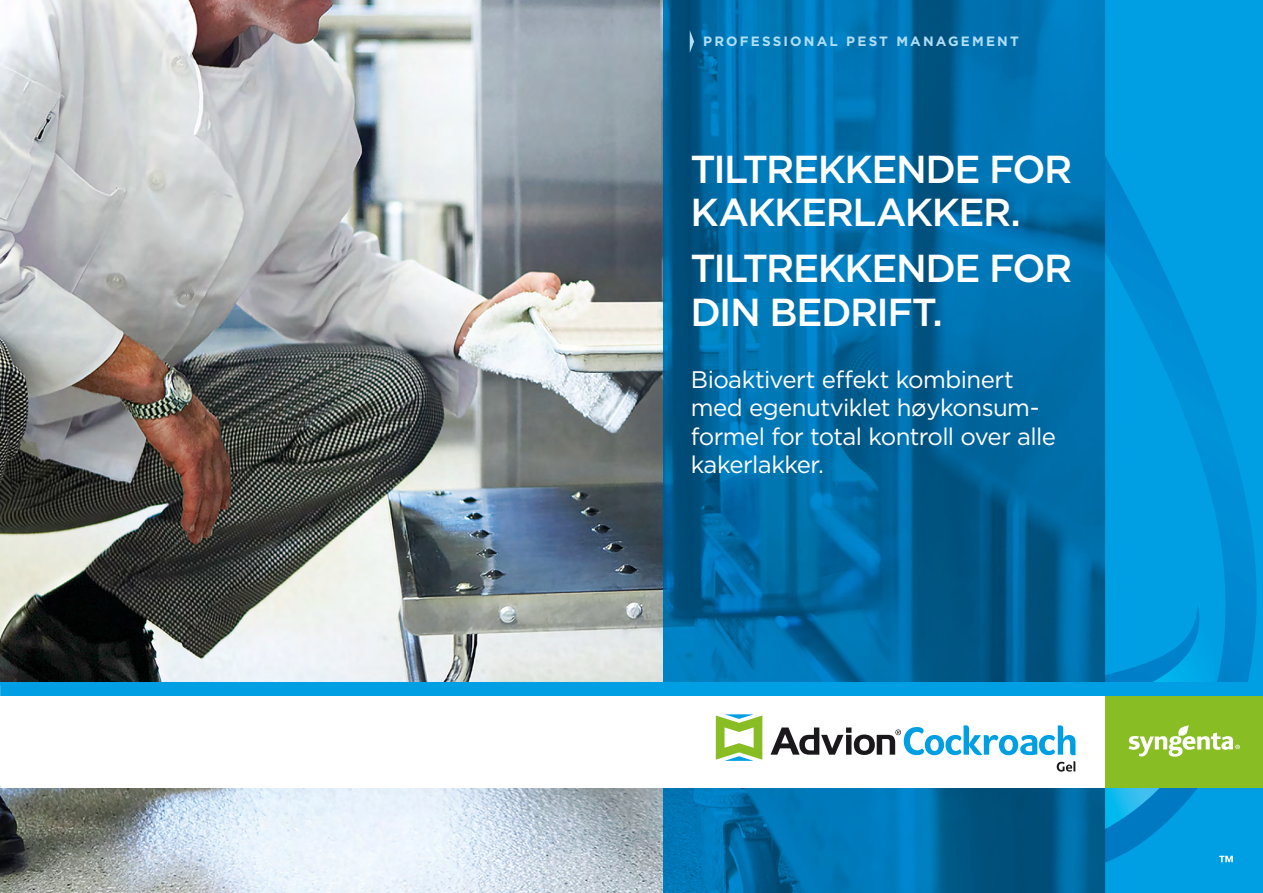
<style>
.page{position:relative;width:1263px;height:893px;background:#fff}
.page>*{position:absolute;margin:0;border:0;box-sizing:border-box;transform-origin:0 0}
.t1{font:500 39px/43.5px "Gotham";letter-spacing:-.04em;color:#fff}
.t2{font:24px/28.5px "Gotham";letter-spacing:-.025em;color:#fff}
.t3{font:700 13.5px "Gotham";letter-spacing:.16em;color:#afdff9}
</style>
<div class="page">
<img style="left:0;top:0;width:663px;height:893px">
<svg style="left:663px;top:0;width:442px;height:893px;background:#006ba4"></svg>
<svg style="left:690px;top:30px;width:4px;height:23px"></svg>
<div style="left:1105px;top:0;width:158px;height:893px;background:#009fe3"></div>
<svg style="left:1105px;top:1px;width:151px;height:892px;background:#009be0"></svg>
<div style="left:0;top:686px;width:1263px;height:102px;background:#fff"></div>
<div style="left:1105px;top:683px;width:158px;height:105px;background:#89bd24"></div>
<div style="left:0;top:682px;width:1263px;height:14px;background:#009fe3"></div>
<svg style="left:1105px;top:619px;width:135px;height:210px"></svg>
<svg style="left:1219px;top:856px;width:14px;height:6px"></svg>
<svg style="left:716px;top:714px;width:46px;height:47px"></svg>
<svg style="left:770px;top:725px;width:306px;height:30px"></svg>
<svg style="left:1057px;top:761px;width:18px;height:11px"></svg>
<p class="t3" style="left:703px;top:32px;width:317px">PROFESSIONAL PEST MANAGEMENT</p>
<h1 class="t1" style="left:690px;top:147px;width:383px">TILTREKKENDE FOR<br>KAKKERLAKKER.</h1>
<h1 class="t1" style="left:690px;top:246px;width:383px">TILTREKKENDE FOR<br>DIN BEDRIFT.</h1>
<p class="t2" style="left:691px;top:364px;width:367px">Bioaktivert effekt kombinert med egenutviklet høykonsum&shy;formel for total kontroll over alle kakerlakker.</p>
</div>
